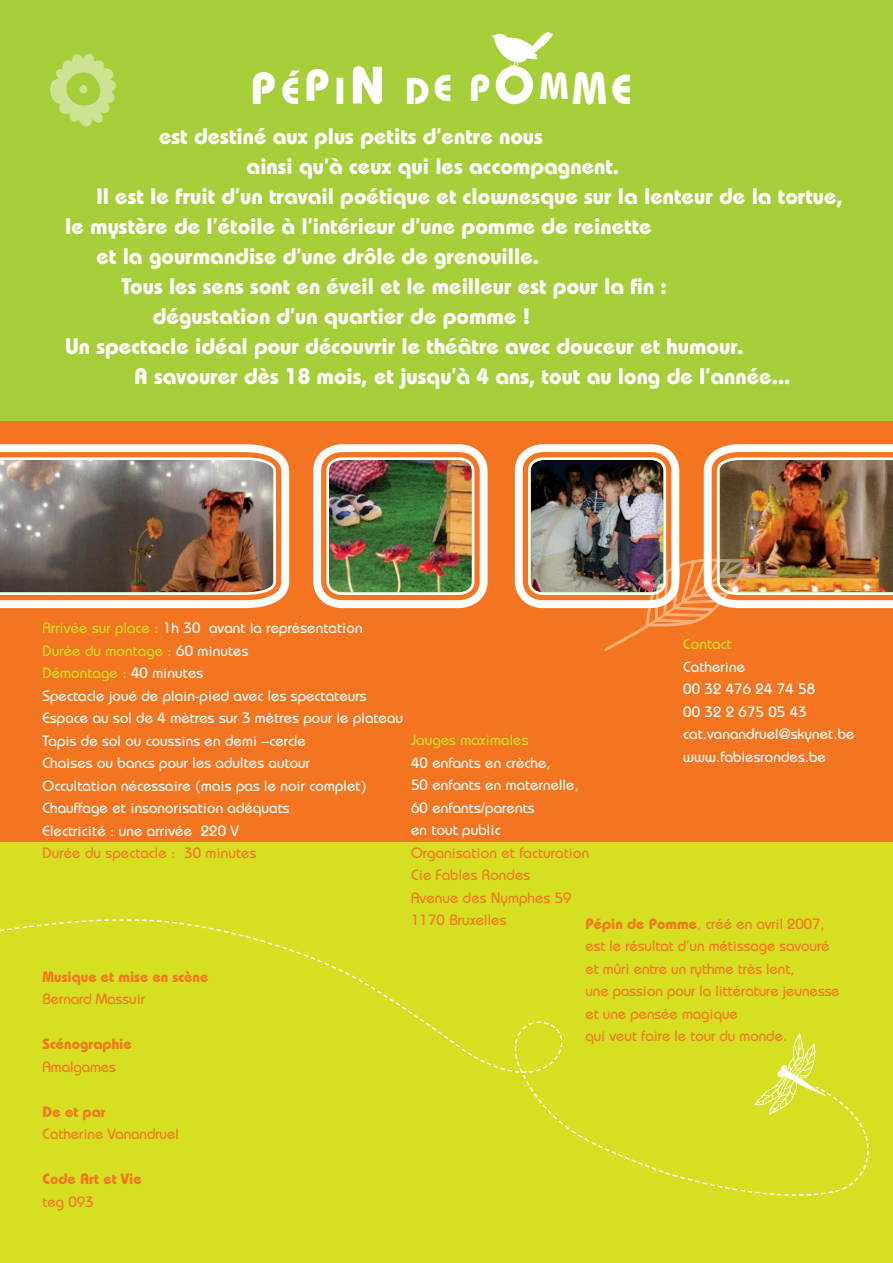
<style>
.page{position:relative;width:893px;height:1263px;background:#fff}
.page>*{position:absolute;margin:0;border:0;box-sizing:border-box;transform-origin:0 0}
.t1{font:700 37.5px "Bauhaus";color:#fff}
.t2{font:700 22.5px "Bauhaus";color:#fff}
.t3{font:500 15px/22.5px "Bauhaus";letter-spacing:.01em;color:#fff}
.t4{font:500 15px/22.5px "Bauhaus";color:#f47521}
.t5{font:700 15px "Bauhaus";color:#f47521}
.t6{font:500 15px "Bauhaus";letter-spacing:.01em;color:#d7df23}
.s1{font-size:45px}
.s2{font-size:52.5px}
.s3{font-size:42px}
.s4{color:#d7df23}
.s5{font-weight:700}
</style>
<div class="page">
<div style="left:0;top:0;width:893px;height:428px;background:#a6ce39"></div>
<div style="left:0;top:421px;width:893px;height:421px;background:#f47521"></div>
<div style="left:0;top:842px;width:893px;height:421px;background:#d7df23"></div>
<img style="left:0;top:444px;width:289px;height:164px">
<img style="left:313px;top:444px;width:175px;height:164px">
<svg style="left:491px;top:32px;width:62px;height:36px"></svg>
<svg style="left:50px;top:54px;width:66px;height:72px"></svg>
<svg style="left:0;top:919px;width:146px;height:1px"></svg>
<div style="left:748px;top:1033px;width:121px;height:163px;background:#d7df23"></div>
<div style="left:0;top:920px;width:840px;height:272px;background:#d7df23"></div>
<svg style="left:604px;top:559px;width:125px;height:92px;background:#f58032"></svg>
<img style="left:515px;top:444px;width:164px;height:164px">
<img style="left:704px;top:444px;width:189px;height:164px">
<h1 class="t1" style="left:251px;top:76px;width:383px"><span class="s1">P</span>É<span class="s1">P</span>I<span class="s2">N</span> DE P<span class="s2">O</span>M<span class="s1">M</span><span class="s3">E</span></h1>
<h2 class="t2" style="left:159px;top:128px;width:385px">est destiné aux plus petits d’entre nous</h2>
<h2 class="t2" style="left:247px;top:158px;width:374px">ainsi qu’à ceux qui les accompagnent.</h2>
<h2 class="t2" style="left:96px;top:188px;width:748px">Il est le fruit d’un travail poétique et clownesque sur la lenteur de la tortue,</h2>
<h2 class="t2" style="left:65px;top:218px;width:588px">le mystère de l’étoile à l’intérieur d’une pomme de reinette</h2>
<h2 class="t2" style="left:96px;top:248px;width:444px">et la gourmandise d’une drôle de grenouille.</h2>
<h2 class="t2" style="left:121px;top:278px;width:547px">Tous les sens sont en éveil et le meilleur est pour la fin :</h2>
<h2 class="t2" style="left:153px;top:308px;width:379px">dégustation d’un quartier de pomme !</h2>
<h2 class="t2" style="left:65px;top:338px;width:680px">Un spectacle idéal pour découvrir le théâtre avec douceur et humour.</h2>
<h2 class="t2" style="left:134px;top:368px;width:658px">A savourer dès 18 mois, et jusqu’à 4 ans, tout au long de l’année...</h2>
<p class="t3" style="left:43px;top:618px;width:362px"><span class="s4">Arrivée sur place :</span> 1h 30 avant la représentation <span class="s4">Durée du montage :</span> 60 minutes<br><span class="s4">Démontage :</span> 40 minutes<br>Spectacle joué de plain-pied avec les spectateurs Espace au sol de 4 mètres sur 3 mètres pour le plateau Tapis de sol ou coussins en demi –cercle<br>Chaises ou bancs pour les adultes autour<br>Occultation nécessaire (mais pas le noir complet)<br>Chauffage et insonorisation adéquats<br>Electricité : une arrivée 220 V</p>
<p class="t4" style="left:43px;top:843px;width:215px">Durée du spectacle : 30 minutes</p>
<p class="t5" style="left:43px;top:971px;width:167px">Musique et mise en scène</p>
<p class="t4" style="left:43px;top:989px;width:104px">Bernard Massuir</p>
<p class="t5" style="left:43px;top:1038px;width:91px">Scénographie</p>
<p class="t4" style="left:43px;top:1057px;width:75px">Amalgames</p>
<p class="t5" style="left:43px;top:1106px;width:65px">De et par</p>
<p class="t4" style="left:43px;top:1124px;width:138px">Catherine Vanandruel</p>
<p class="t5" style="left:43px;top:1173px;width:101px">Code Art et Vie</p>
<p class="t4" style="left:43px;top:1192px;width:52px">teg 093</p>
<p class="t6" style="left:683px;top:639px;width:50px">Contact</p>
<p class="t3" style="left:683px;top:657px;width:173px">Catherine<br>00 32 476 24 74 58<br>00 32 2 675 05 43 cat.vanandruel@skynet.be www.fablesrondes.be</p>
<p class="t6" style="left:411px;top:735px;width:119px">Jauges maximales</p>
<p class="t3" style="left:411px;top:753px;width:169px">40 enfants en crèche,<br>50 enfants en maternelle,<br>60 enfants/parents<br>en tout public</p>
<p class="t4" style="left:411px;top:843px;width:180px">Organisation et facturation<br>Cie Fables Rondes<br>Avenue des Nymphes 59<br>1170 Bruxelles</p>
<p class="t4" style="left:585px;top:914px;width:256px"><span class="s5">Pépin de Pomme</span>, créé en avril 2007, est le résultat d’un métissage savouré et mûri entre un rythme très lent,<br>une passion pour la littérature jeunesse et une pensée magique<br>qui veut faire le tour du monde.</p>
</div>
